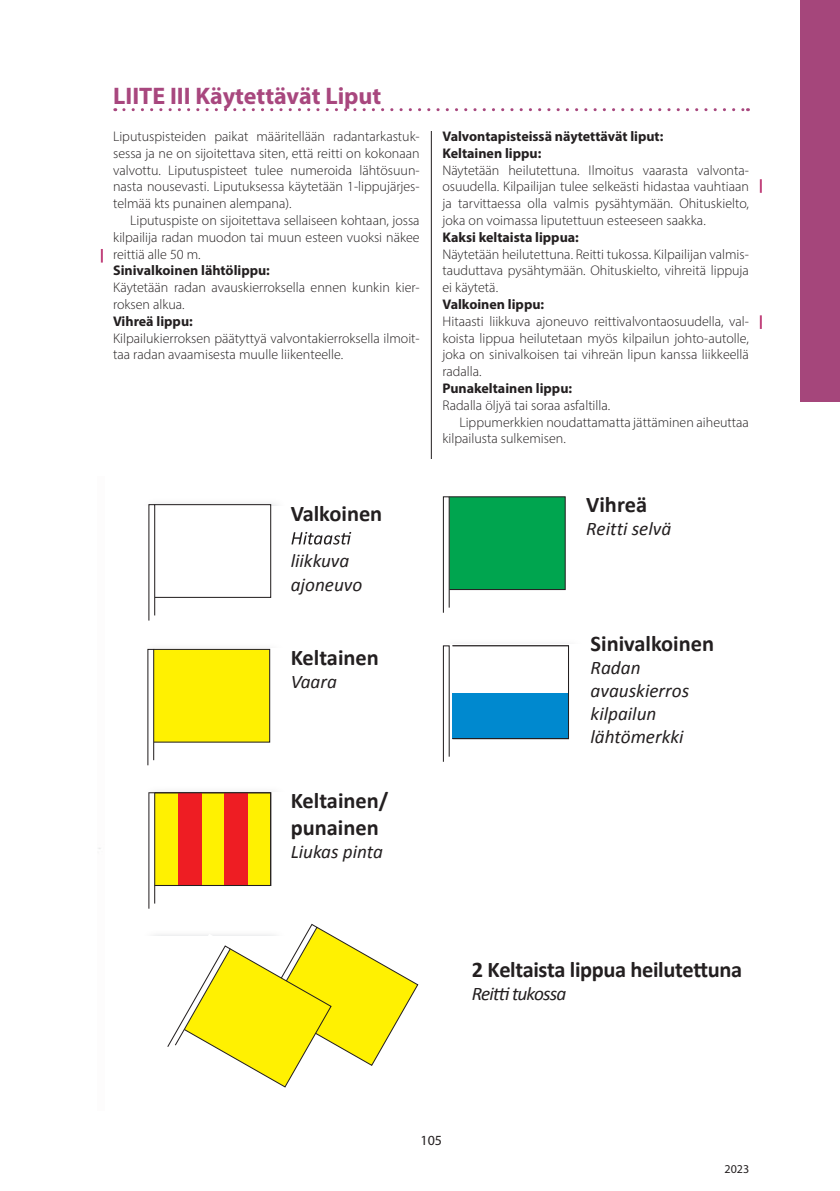
<style>
.page{position:relative;width:840px;height:1191px;background:#fff}
.page>*{position:absolute;margin:0;border:0;box-sizing:border-box;transform-origin:0 0}
.t1{font:700 24px "Myriad Pro";color:#a8477e}
.t2{font:700 22.4px/26.8px "Calibri";color:#231f20}
.t3{font:italic 19.2px/23px "Calibri";color:#231f20}
.t4{font:italic 19.2px "Calibri";letter-spacing:-.05em;color:#231f20}
.t5{font:300 14px/16.8px "Myriad Pro";color:#231f20;text-align:justify}
.t6{font:700 14px/16.8px "Myriad Pro";color:#231f20}
.t7{font:14px "Myriad Pro";color:#231f20}
.t8{font:12px "Myriad Pro";color:#231f20}
</style>
<div class="page">
<hr style="left:431px;top:85px;width:1px;height:1004px;background:#231f20">
<div style="left:799px;top:0;width:40px;height:401px;background:#a5467b"></div>
<div style="left:405px;top:458px;width:37px;height:665px;background:#fff"></div>
<div style="left:412px;top:61px;width:37px;height:69px;background:#fff"></div>
<svg style="left:124px;top:108px;width:624px;height:3px"></svg>
<svg style="left:148px;top:792px;width:123px;height:116px"></svg>
<div style="left:153px;top:649px;width:117px;height:93px;background:#fff101;border:1px solid #231f20"></div>
<svg style="left:147px;top:648px;width:8px;height:118px"></svg>
<div style="left:452px;top:646px;width:116px;height:92px;background:#0089cf"></div>
<div style="left:452px;top:646px;width:116px;height:46px;background:#fff"></div>
<div style="left:451px;top:645px;width:117px;height:94px;border:1px solid #231f20"></div>
<svg style="left:442px;top:645px;width:8px;height:117px"></svg>
<img style="left:164px;top:503px;width:112px;height:2px">
<div style="left:154px;top:504px;width:117px;height:94px;background:#fff;border:1px solid #231f20"></div>
<svg style="left:148px;top:503px;width:16px;height:118px"></svg>
<div style="left:448px;top:496px;width:117px;height:94px;background:#00a54f;border:1px solid #231f20"></div>
<svg style="left:442px;top:496px;width:8px;height:117px"></svg>
<svg style="left:291px;top:532px;width:60px;height:12px"></svg>
<svg style="left:153px;top:923px;width:266px;height:165px"></svg>
<svg style="left:759px;top:179px;width:2px;height:14px"></svg>
<svg style="left:759px;top:315px;width:2px;height:14px"></svg>
<svg style="left:101px;top:249px;width:2px;height:13px"></svg>
<h1 class="t1" style="left:113px;top:80px;width:269px">LIITE III Käytettävät Liput</h1>
<p class="t5" style="left:113px;top:128px;width:308px">Liputuspisteiden paikat määritellään radantarkastuk&shy;sessa ja ne on sijoitettava siten, että reitti on kokonaan valvottu. Liputuspisteet tulee numeroida lähtösuun&shy;nasta nousevasti. Liputuksessa käytetään 1-lippujärjes&shy;telmää kts punainen alempana).</p>
<p class="t5" style="left:113px;top:212px;width:308px;text-indent:17px">Liputuspiste on sijoitettava sellaiseen kohtaan, jossa kilpailija radan muodon tai muun esteen vuoksi näkee reittiä alle 50 m.</p>
<p class="t6" style="left:113px;top:262px;width:158px">Sinivalkoinen lähtölippu:</p>
<p class="t5" style="left:113px;top:279px;width:308px">Käytetään radan avauskierroksella ennen kunkin kier&shy;roksen alkua.</p>
<p class="t6" style="left:113px;top:312px;width:81px">Vihreä lippu:</p>
<p class="t5" style="left:113px;top:329px;width:308px">Kilpailukierroksen päätyttyä valvontakierroksella ilmoit&shy;taa radan avaamisesta muulle liikenteelle.</p>
<h2 class="t2" style="left:290px;top:500px;width:93px">Valkoinen</h2>
<h3 class="t3" style="left:290px;top:549px;width:73px">liikkuva ajoneuvo</h3>
<h2 class="t2" style="left:290px;top:644px;width:90px">Keltainen</h2>
<h3 class="t3" style="left:290px;top:669px;width:48px">Vaara</h3>
<h2 class="t2" style="left:290px;top:787px;width:99px">Keltainen/ punainen</h2>
<h3 class="t3" style="left:290px;top:839px;width:94px">Liukas pinta</h3>
<p class="t6" style="left:442px;top:127px;width:222px">Valvontapisteissä näytettävät liput:<br>Keltainen lippu:</p>
<p class="t5" style="left:442px;top:161px;width:308px">Näytetään heilutettuna. Ilmoitus vaarasta valvonta&shy;osuudella. Kilpailijan tulee selkeästi hidastaa vauhtiaan ja tarvittaessa olla valmis pysähtymään. Ohituskielto, joka on voimassa liputettuun esteeseen saakka.</p>
<p class="t6" style="left:442px;top:228px;width:138px">Kaksi keltaista lippua:</p>
<p class="t5" style="left:442px;top:245px;width:308px">Näytetään heilutettuna. Reitti tukossa. Kilpailijan valmis&shy;tauduttava pysähtymään. Ohituskielto, vihreitä lippuja ei käytetä.</p>
<p class="t6" style="left:442px;top:295px;width:103px">Valkoinen lippu:</p>
<p class="t5" style="left:442px;top:312px;width:308px">Hitaasti liikkuva ajoneuvo reittivalvontaosuudella, val&shy;koista lippua heilutetaan myös kilpailun johto-autolle, joka on sinivalkoisen tai vihreän lipun kanssa liikkeellä radalla.</p>
<p class="t6" style="left:442px;top:379px;width:131px">Punakeltainen lippu:</p>
<p class="t5" style="left:442px;top:396px;width:169px">Radalla öljyä tai soraa asfaltilla.</p>
<p class="t5" style="left:459px;top:413px;width:291px">Lippumerkkien noudattamatta jättäminen aiheuttaa</p>
<p class="t5" style="left:442px;top:430px;width:125px">kilpailusta sulkemisen.</p>
<h2 class="t2" style="left:586px;top:491px;width:62px">Vihreä</h2>
<h3 class="t3" style="left:586px;top:516px;width:87px">Reitti selvä</h3>
<h2 class="t2" style="left:590px;top:630px;width:125px">Sinivalkoinen</h2>
<h3 class="t3" style="left:590px;top:655px;width:100px">Radan avauskierros kilpailun lähtömerkki</h3>
<h2 class="t2" style="left:471px;top:956px;width:272px">2 Keltaista lippua heilutettuna</h2>
<h3 class="t4" style="left:471px;top:981px;width:96px">Reitti tukossa</h3>
<p class="t7" style="left:420px;top:1131px;width:23px">105</p>
<p class="t8" style="left:724px;top:1161px;width:26px">2023</p>
</div>
